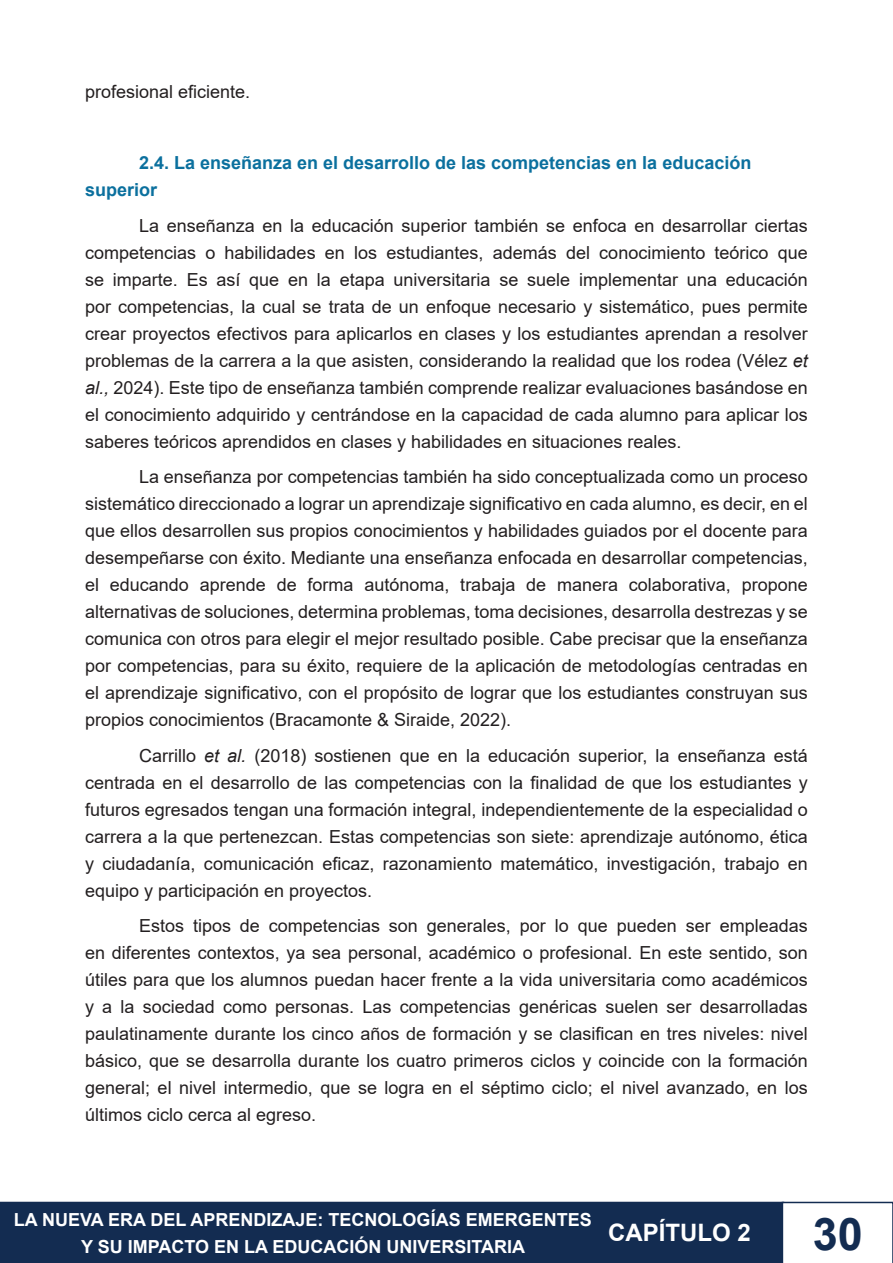
<style>
.page{position:relative;width:893px;height:1263px;background:#fff}
.page>*{position:absolute;margin:0;border:0;box-sizing:border-box;transform-origin:0 0}
.t1{font:700 45px "Arial";color:#132c51}
.t2{font:700 24px "Arial";color:#fff}
.t3{font:18px/27px "Arial";color:#231f20;text-align:justify}
.t4{font:700 18px/27px "Arial";color:#fff;text-align:center}
.Heading_2{font:700 18px/27px "Arial";color:#0b709e}
.s1{font-style:italic}
</style>
<div class="page">
<div style="left:1px;top:1202px;width:782px;height:60px;background:#132c51"></div>
<div style="left:0;top:1202px;width:784px;height:61px;border:2px solid #132c51"></div>
<svg style="left:782px;top:1202px;width:111px;height:61px"></svg>
<p class="t3" style="left:85px;top:78px;width:167px">profesional eficiente.</p>
<p class="Heading_2" style="left:85px;top:150px;width:668px;text-indent:54px">2.4. La enseñanza en el desarrollo de las competencias en la educación superior</p>
<p class="t3" style="left:85px;top:212px;width:724px;text-indent:54px">La enseñanza en la educación superior también se enfoca en desarrollar ciertas competencias o habilidades en los estudiantes, además del conocimiento teórico que se imparte. Es así que en la etapa universitaria se suele implementar una educación por competencias, la cual se trata de un enfoque necesario y sistemático, pues permite crear proyectos efectivos para aplicarlos en clases y los estudiantes aprendan a resolver problemas de la carrera a la que asisten, considerando la realidad que los rodea (Vélez <span class="s1">et al.,</span> 2024). Este tipo de enseñanza también comprende realizar evaluaciones basándose en el conocimiento adquirido y centrándose en la capacidad de cada alumno para aplicar los saberes teóricos aprendidos en clases y habilidades en situaciones reales.</p>
<p class="t3" style="left:85px;top:463px;width:724px;text-indent:54px">La enseñanza por competencias también ha sido conceptualizada como un proceso sistemático direccionado a lograr un aprendizaje significativo en cada alumno, es decir, en el que ellos desarrollen sus propios conocimientos y habilidades guiados por el docente para desempeñarse con éxito. Mediante una enseñanza enfocada en desarrollar competencias, el educando aprende de forma autónoma, trabaja de manera colaborativa, propone alternativas de soluciones, determina problemas, toma decisiones, desarrolla destrezas y se comunica con otros para elegir el mejor resultado posible. Cabe precisar que la enseñanza por competencias, para su éxito, requiere de la aplicación de metodologías centradas en el aprendizaje significativo, con el propósito de lograr que los estudiantes construyan sus propios conocimientos (Bracamonte &amp; Siraide, 2022).</p>
<p class="t3" style="left:85px;top:742px;width:724px;text-indent:54px">Carrillo <span class="s1">et al.</span> (2018) sostienen que en la educación superior, la enseñanza está centrada en el desarrollo de las competencias con la finalidad de que los estudiantes y futuros egresados tengan una formación integral, independientemente de la especialidad o carrera a la que pertenezcan. Estas competencias son siete: aprendizaje autónomo, ética y ciudadanía, comunicación eficaz, razonamiento matemático, investigación, trabajo en equipo y participación en proyectos.</p>
<p class="t3" style="left:85px;top:912px;width:724px;text-indent:54px">Estos tipos de competencias son generales, por lo que pueden ser empleadas en diferentes contextos, ya sea personal, académico o profesional. En este sentido, son útiles para que los alumnos puedan hacer frente a la vida universitaria como académicos y a la sociedad como personas. Las competencias genéricas suelen ser desarrolladas paulatinamente durante los cinco años de formación y se clasifican en tres niveles: nivel básico, que se desarrolla durante los cuatro primeros ciclos y coincide con la formación general; el nivel intermedio, que se logra en el séptimo ciclo; el nivel avanzado, en los últimos ciclo cerca al egreso.</p>
<p class="t4" style="left:14px;top:1206px;width:579px">LA NUEVA ERA DEL APRENDIZAJE: TECNOLOGÍAS EMERGENTES<br>Y SU IMPACTO EN LA EDUCACIÓN UNIVERSITARIA</p>
<h2 class="t2" style="left:608px;top:1216px;width:144px">CAPÍTULO 2</h2>
<h1 class="t1" style="left:813px;top:1202px;width:52px">30</h1>
</div>
